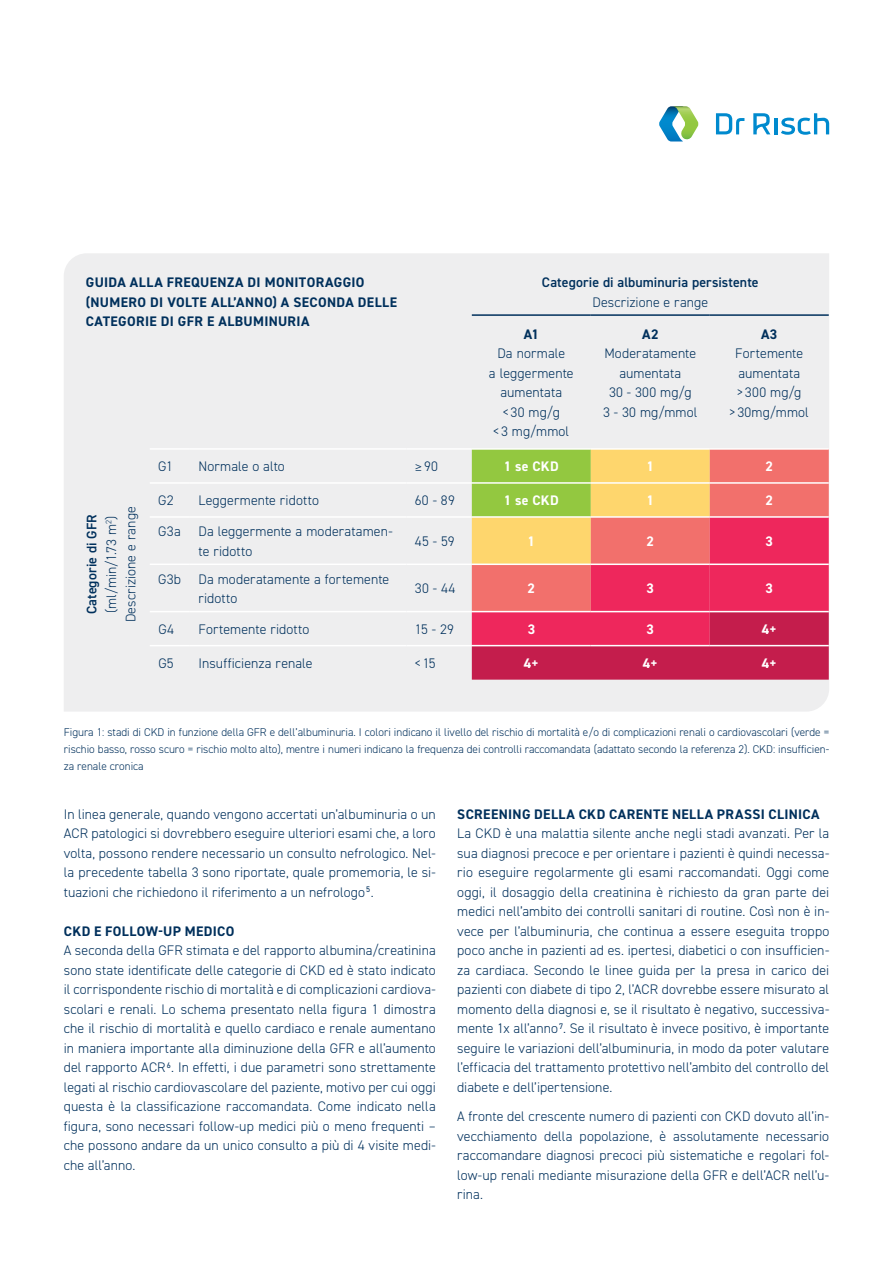
<style>
.page{position:relative;width:893px;height:1263px;background:#fff}
.page>*{position:absolute;margin:0;border:0;box-sizing:border-box;transform-origin:0 0}
.t1{font:300 13.8px/19.5px "DIN2014";letter-spacing:.005em;color:#00305c;text-align:justify}
.t2{font:700 13.8px/19.5px "DIN2014";letter-spacing:.025em;color:#00305c}
.t3{font:600 13.8px "DIN2014";letter-spacing:.005em;color:#00305c}
.t4{font:700 13.8px "DIN2014";letter-spacing:.015em;color:#fff}
.t5{font:300 11.25px/17.1px "DIN2014";color:#00305c;text-align:justify}
.s1{font-weight:600}
.s2{font-family:"DIN Next LT Pro"}
</style>
<div class="page">
<svg style="left:659px;top:106px;width:40px;height:35px"></svg>
<svg style="left:716px;top:113px;width:28px;height:21px"></svg>
<svg style="left:753px;top:113px;width:17px;height:21px"></svg>
<hr style="left:774px;top:118px;width:3px;height:16px;background:#008ace">
<svg style="left:781px;top:113px;width:48px;height:22px"></svg>
<div style="left:64px;top:253px;width:765px;height:459px;background:#eeeeef"></div>
<svg style="left:472px;top:450px;width:357px;height:230px;background:#e0635d"></svg>
<hr style="left:472px;top:314px;width:119px;height:2px;background:#00305c">
<hr style="left:591px;top:314px;width:119px;height:2px;background:#00305c">
<hr style="left:710px;top:314px;width:119px;height:2px;background:#00305c">
<hr style="left:150px;top:448px;width:40px;height:2px;background:#fff">
<hr style="left:190px;top:448px;width:216px;height:2px;background:#fff">
<hr style="left:406px;top:448px;width:66px;height:2px;background:#fff">
<hr style="left:472px;top:448px;width:119px;height:2px;background:#fff">
<hr style="left:591px;top:448px;width:119px;height:2px;background:#fff">
<hr style="left:710px;top:448px;width:119px;height:2px;background:#fff">
<hr style="left:150px;top:482px;width:40px;height:2px;background:#fff">
<hr style="left:190px;top:482px;width:216px;height:2px;background:#fff">
<hr style="left:406px;top:482px;width:66px;height:2px;background:#fff">
<hr style="left:472px;top:482px;width:119px;height:2px;background:#fff">
<hr style="left:591px;top:482px;width:119px;height:2px;background:#fff">
<hr style="left:710px;top:482px;width:119px;height:2px;background:#fff">
<hr style="left:150px;top:516px;width:40px;height:2px;background:#fff">
<hr style="left:190px;top:516px;width:216px;height:2px;background:#fff">
<hr style="left:406px;top:516px;width:66px;height:2px;background:#fff">
<hr style="left:472px;top:516px;width:119px;height:2px;background:#fff">
<hr style="left:591px;top:516px;width:119px;height:2px;background:#fff">
<hr style="left:710px;top:516px;width:119px;height:2px;background:#fff">
<hr style="left:150px;top:563px;width:40px;height:2px;background:#fff">
<hr style="left:190px;top:563px;width:216px;height:2px;background:#fff">
<hr style="left:406px;top:563px;width:66px;height:2px;background:#fff">
<hr style="left:472px;top:563px;width:119px;height:2px;background:#fff">
<hr style="left:591px;top:563px;width:119px;height:2px;background:#fff">
<hr style="left:710px;top:563px;width:119px;height:2px;background:#fff">
<hr style="left:150px;top:611px;width:40px;height:1px;background:#fff">
<hr style="left:190px;top:611px;width:216px;height:1px;background:#fff">
<hr style="left:406px;top:611px;width:66px;height:1px;background:#fff">
<hr style="left:472px;top:611px;width:119px;height:1px;background:#fff">
<hr style="left:591px;top:611px;width:119px;height:1px;background:#fff">
<hr style="left:710px;top:611px;width:119px;height:1px;background:#fff">
<hr style="left:150px;top:645px;width:40px;height:1px;background:#fff">
<hr style="left:190px;top:645px;width:216px;height:1px;background:#fff">
<hr style="left:406px;top:645px;width:66px;height:1px;background:#fff">
<hr style="left:472px;top:645px;width:119px;height:1px;background:#fff">
<hr style="left:591px;top:645px;width:119px;height:1px;background:#fff">
<hr style="left:710px;top:645px;width:119px;height:1px;background:#fff">
<p class="t2" style="left:86px;top:272px;width:313px">GUIDA ALLA FREQUENZA DI MONITORAGGIO (NUMERO DI VOLTE ALL’ANNO) A SECONDA DELLE<br>CATEGORIE DI GFR E ALBUMINURIA</p>
<p class="t3" style="left:542px;top:273px;width:218px">Categorie di albuminuria persistente</p>
<p class="t1" style="left:592px;top:292px;width:117px">Descrizione e range</p>
<p class="t1" style="left:82px;top:622px;width:117px;text-align:center;rotate:-90deg"><span class="s1">Categorie di GFR </span>(ml/min/1.73 m<sup>2</sup>)<br>Descrizione e range</p>
<p class="t2" style="left:524px;top:324px;width:17px">A1</p>
<p class="t1" style="left:489px;top:344px;width:86px;text-align:center">Da normale<br>a leggermente aumentata<br>&lt; 30 mg/g<br>&lt; 3 mg/mmol</p>
<p class="t2" style="left:642px;top:324px;width:18px">A2</p>
<p class="t1" style="left:603px;top:344px;width:96px;text-align:center">Moderatamente aumentata<br>30 - 300 mg/g<br>3 - 30 mg/mmol</p>
<p class="t2" style="left:761px;top:324px;width:18px">A3</p>
<p class="t1" style="left:729px;top:344px;width:81px;text-align:center">Fortemente aumentata<br>&gt; 300 mg/g<br>&gt; 30mg/mmol</p>
<p class="t1" style="left:158px;top:457px;width:16px">G1</p>
<p class="t1" style="left:198px;top:457px;width:88px">Normale o alto</p>
<p class="t1" style="left:415px;top:457px;width:25px"><span class="s2">≥</span> 90</p>
<p class="t4" style="left:504px;top:457px;width:57px">1 se CKD</p>
<p class="t4" style="left:647px;top:457px;width:9px">1</p>
<p class="t4" style="left:765px;top:457px;width:9px">2</p>
<p class="t1" style="left:158px;top:491px;width:17px">G2</p>
<p class="t1" style="left:198px;top:491px;width:122px">Leggermente ridotto</p>
<p class="t1" style="left:415px;top:491px;width:41px">60 - 89</p>
<p class="t4" style="left:504px;top:491px;width:57px">1 se CKD</p>
<p class="t4" style="left:647px;top:491px;width:9px">1</p>
<p class="t4" style="left:765px;top:491px;width:9px">2</p>
<p class="t1" style="left:158px;top:522px;width:24px">G3a</p>
<p class="t1" style="left:198px;top:522px;width:196px">Da leggermente a moderatamen&shy;te ridotto</p>
<p class="t1" style="left:415px;top:532px;width:41px">45 - 59</p>
<p class="t4" style="left:528px;top:532px;width:9px">1</p>
<p class="t4" style="left:647px;top:532px;width:9px">2</p>
<p class="t4" style="left:766px;top:532px;width:9px">3</p>
<p class="t1" style="left:158px;top:569px;width:24px">G3b</p>
<p class="t1" style="left:198px;top:569px;width:192px">Da moderatamente a fortemente ridotto</p>
<p class="t1" style="left:415px;top:579px;width:42px">30 - 44</p>
<p class="t4" style="left:528px;top:579px;width:9px">2</p>
<p class="t4" style="left:647px;top:579px;width:9px">3</p>
<p class="t4" style="left:766px;top:579px;width:9px">3</p>
<p class="t1" style="left:158px;top:619px;width:17px">G4</p>
<p class="t1" style="left:198px;top:619px;width:112px">Fortemente ridotto</p>
<p class="t1" style="left:415px;top:619px;width:41px">15 - 29</p>
<p class="t4" style="left:528px;top:620px;width:9px">3</p>
<p class="t4" style="left:647px;top:620px;width:9px">3</p>
<p class="t4" style="left:762px;top:620px;width:16px">4+</p>
<p class="t1" style="left:158px;top:653px;width:17px">G5</p>
<p class="t1" style="left:199px;top:653px;width:116px">Insufficienza renale</p>
<p class="t1" style="left:415px;top:653px;width:22px">&lt;15</p>
<p class="t4" style="left:524px;top:654px;width:16px">4+</p>
<p class="t4" style="left:643px;top:654px;width:16px">4+</p>
<p class="t4" style="left:762px;top:654px;width:16px">4+</p>
<p class="t5" style="left:64px;top:724px;width:767px">Figura 1: stadi di CKD in funzione della GFR e dell’albuminuria. I colori indicano il livello del rischio di mortalità e/o di complicazioni renali o cardiovascolari (verde = rischio basso, rosso scuro = rischio molto alto), mentre i numeri indicano la frequenza dei controlli raccomandata (adattato secondo la referenza 2). CKD: insufficien&shy;za renale cronica</p>
<p class="t1" style="left:64px;top:804px;width:374px">In linea generale, quando vengono accertati un’albuminuria o un ACR patologici si dovrebbero eseguire ulteriori esami che, a loro volta, possono rendere necessario un consulto nefrologico. Nel&shy;la precedente tabella 3 sono riportate, quale promemoria, le si&shy;tuazioni che richiedono il riferimento a un nefrologo <sup>5</sup>.</p>
<p class="t2" style="left:64px;top:921px;width:172px">CKD E FOLLOW-UP MEDICO</p>
<p class="t1" style="left:64px;top:941px;width:374px">A seconda della GFR stimata e del rapporto albumina/creatinina sono state identificate delle categorie di CKD ed è stato indicato il corrispondente rischio di mortalità e di complicazioni cardiova&shy;scolari e renali. Lo schema presentato nella figura 1 dimostra che il rischio di mortalità e quello cardiaco e renale aumentano in maniera importante alla diminuzione della GFR e all’aumento del rapporto ACR<sup>6</sup>. In effetti, i due parametri sono strettamente legati al rischio cardiovascolare del paziente, motivo per cui oggi questa è la classificazione raccomandata. Come indicato nella figura, sono necessari follow-up medici più o meno frequenti – che possono andare da un unico consulto a più di 4 visite medi&shy;che all’anno.</p>
<p class="t2" style="left:457px;top:804px;width:364px">SCREENING DELLA CKD CARENTE NELLA PRASSI CLINICA</p>
<p class="t1" style="left:457px;top:824px;width:374px">La CKD è una malattia silente anche negli stadi avanzati. Per la sua diagnosi precoce e per orientare i pazienti è quindi necessa&shy;rio eseguire regolarmente gli esami raccomandati. Oggi come oggi, il dosaggio della creatinina è richiesto da gran parte dei medici nell’ambito dei controlli sanitari di routine. Così non è in&shy;vece per l’albuminuria, che continua a essere eseguita troppo poco anche in pazienti ad es. ipertesi, diabetici o con insufficien&shy;za cardiaca. Secondo le linee guida per la presa in carico dei pazienti con diabete di tipo 2, l’ACR dovrebbe essere misurato al momento della diagnosi e, se il risultato è negativo, successiva&shy;mente 1x all’anno <sup>7</sup>. Se il risultato è invece positivo, è importante seguire le variazioni dell’albuminuria, in modo da poter valutare l’efficacia del trattamento protettivo nell’ambito del controllo del diabete e dell’ipertensione.</p>
<p class="t1" style="left:457px;top:1107px;width:374px">A fronte del crescente numero di pazienti con CKD dovuto all’in&shy;vecchiamento della popolazione, è assolutamente necessario raccomandare diagnosi precoci più sistematiche e regolari fol&shy;low-up renali mediante misurazione della GFR e dell’ACR nell’u&shy;rina.</p>
</div>
